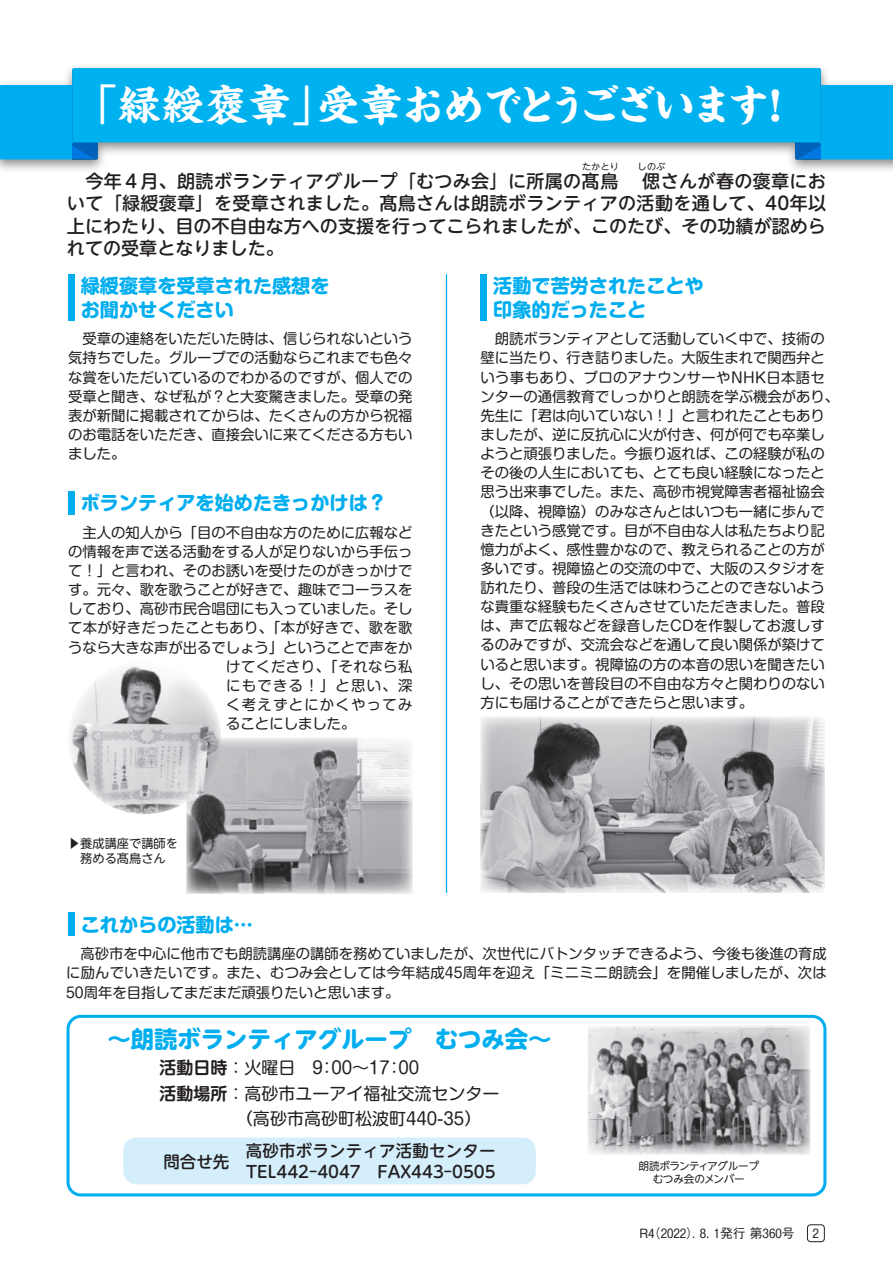
<style>
.page{position:relative;width:893px;height:1263px;background:#fff}
.page>*{position:absolute;margin:0;border:0;box-sizing:border-box;transform-origin:0 0}
.t1{font:700 42.45px "Kaisho MCBK1 Pro De";letter-spacing:-.075em;color:#fff}
.t2{font:700 23.4px "UD Shin M Go Pr 6";color:#00aeef}
.t3{font:700 19.2px/23.4px "Shin M Go Pro";color:#00aeef}
.t4{font:500 18px/22.4px "UD Shin M Go Pr 6";color:#231f20;text-align:justify}
.t5{font:16.95px "Shin M Go Pro";color:#231f20}
.t6{font:500 16.5px "UD Shin M Go Pro";color:#231f20}
.t7{font:14.4px/19.2px "Shin M Go Pro";color:#231f20;text-align:justify}
.t8{font:14.4px "Shin M Go Pro";letter-spacing:.02em;color:#231f20}
.t9{font:14.4px "Shin M Go Pro";letter-spacing:.09em;color:#231f20}
.t10{font:14.4px "Shin M Go Pro";letter-spacing:.04em;color:#231f20}
.t11{font:500 12.75px "Gothic BBB Pro";color:#231f20}
.t12{font:12.15px/14.9px "UD Shin M Go Pro";color:#231f20}
.t13{font:10.65px/12.8px "UD Shin M Go Pro";letter-spacing:-.035em;color:#231f20;text-align:center}
.t14{font:9px "UD Shin M Go Pr 6";letter-spacing:.015em;color:#231f20}
.s1{font-family:"Shin M Go Pro De";font-weight:700}
</style>
<div class="page">
<div style="left:807px;top:1224px;width:18px;height:18px;border:1px solid #231f20;border-radius:3px"></div>
<img style="left:187px;top:738px;width:225px;height:155px">
<img style="left:587px;top:1026px;width:223px;height:129px">
<img style="left:68px;top:661px;width:153px;height:153px;border-radius:77px">
<img style="left:480px;top:717px;width:345px;height:176px">
<img style="left:0;top:66px;width:893px;height:104px">
<svg style="left:0;top:68px;width:98px;height:91px"></svg>
<svg style="left:795px;top:68px;width:98px;height:91px"></svg>
<div style="left:72px;top:68px;width:749px;height:77px;background:#00b1ef"></div>
<hr style="left:446px;top:274px;width:1px;height:619px;background:#00aeef">
<div style="left:68px;top:274px;width:6px;height:47px;background:#00aeef"></div>
<div style="left:480px;top:274px;width:7px;height:47px;background:#00aeef"></div>
<div style="left:68px;top:491px;width:6px;height:23px;background:#00aeef"></div>
<div style="left:68px;top:913px;width:6px;height:23px;background:#00aeef"></div>
<div style="left:67px;top:1015px;width:759px;height:181px;border:3px solid #00aeef;border-radius:13px"></div>
<div style="left:123px;top:1137px;width:413px;height:47px;background:#d4effb;border-radius:13px"></div>
<h1 class="t1" style="left:96px;top:69px;width:702px">｢緑綬褒章」受章おめでとうございます！</h1>
<p class="t14" style="left:582px;top:159px;width:38px">たかとり</p>
<p class="t14" style="left:637px;top:159px;width:29px">しのぶ</p>
<p class="t4" style="left:67px;top:169px;width:761px;text-indent:575px">偲さんが春の褒章において「緑綬褒章」を受章されました。髙鳥さんは朗読ボランティアの活動を通して、40年以上にわたり、目の不自由な方への支援を行ってこられましたが、このたび、その功績が認められての受章となりました。</p>
<p class="t4" style="left:67px;top:169px;width:553px">　今年４月、朗読ボランティアグループ「むつみ会」に所属の髙鳥</p>
<h3 class="t3" style="left:81px;top:272px;width:250px">緑綬褒章を受章された感想をお聞かせください</h3>
<p class="t7" style="left:68px;top:328px;width:346px">　受章の連絡をいただいた時は、信じられないという気持ちでした。グループでの活動ならこれまでも色々な賞をいただいているのでわかるのですが、個人での受章と聞き、なぜ私が？と大変驚きました。受章の発表が新聞に掲載されてからは、たくさんの方から祝福のお電話をいただき、直接会いに来てくださる方もいました。</p>
<h3 class="t3" style="left:81px;top:489px;width:308px">ボランティアを始めたきっかけは？</h3>
<p class="t7" style="left:68px;top:521px;width:346px">　主人の知人から「目の不自由な方のために広報など</p>
<p class="t7" style="left:68px;top:540px;width:346px">の情報を声で送る活動をする人が足りないから手伝っ</p>
<p class="t7" style="left:68px;top:559px;width:346px">て！」と言われ、そのお誘いを受けたのがきっかけで</p>
<p class="t7" style="left:68px;top:578px;width:346px">す。元々、歌を歌うことが好きで、趣味でコーラスを</p>
<p class="t7" style="left:68px;top:597px;width:346px">しており、高砂市民合唱団にも入っていました。そし</p>
<p class="t8" style="left:68px;top:616px;width:346px">て本が好きだったこともあり、「本が好きで、歌を歌</p>
<p class="t7" style="left:68px;top:636px;width:346px">うなら大きな声が出るでしょう」ということで声をか</p>
<p class="t10" style="left:226px;top:655px;width:188px">けてくださり、「それなら私</p>
<p class="t9" style="left:226px;top:674px;width:188px">にもできる！」と思い、深</p>
<p class="t9" style="left:226px;top:693px;width:188px">く考えずとにかくやってみ</p>
<p class="t7" style="left:226px;top:712px;width:131px">ることにしました。</p>
<p class="t12" style="left:68px;top:835px;width:112px">▶養成講座で講師を　務める髙鳥さん</p>
<h3 class="t3" style="left:493px;top:272px;width:212px">活動で苦労されたことや印象的だったこと</h3>
<p class="t7" style="left:480px;top:328px;width:360px;text-align:left">　朗読ボランティアとして活動していく中で、技術の壁に当たり、行き詰りました。大阪生まれで関西弁という事もあり、プロのアナウンサーやNHK日本語センターの通信教育でしっかりと朗読を学ぶ機会があり、先生に「君は向いていない！」と言われたこともありましたが、逆に反抗心に火が付き、何が何でも卒業しようと頑張りました。今振り返れば、この経験が私のその後の人生においても、とても良い経験になったと思う出来事でした。また、高砂市視覚障害者福祉協会（以降、視障協）のみなさんとはいつも一緒に歩んできたという感覚です。目が不自由な人は私たちより記憶力がよく、感性豊かなので、教えられることの方が多いです。視障協との交流の中で、大阪のスタジオを訪れたり、普段の生活では味わうことのできないような貴重な経験もたくさんさせていただきました。普段は、声で広報などを録音したCDを作製してお渡しするのみですが、交流会などを通して良い関係が築けていると思います。視障協の方の本音の思いを聞きたいし、その思いを普段目の不自由な方々と関わりのない方にも届けることができたらと思います。</p>
<h3 class="t3" style="left:81px;top:910px;width:174px">これからの活動は…</h3>
<p class="t7" style="left:66px;top:942px;width:762px">　高砂市を中心に他市でも朗読講座の講師を務めていましたが、次世代にバトンタッチできるよう、今後も後進の育成に励んでいきたいです。また、むつみ会としては今年結成45周年を迎え「ミニミニ朗読会」を開催しましたが、次は50周年を目指してまだまだ頑張りたいと思います。</p>
<h2 class="t2" style="left:107px;top:1019px;width:446px">～朗読ボランティアグループ　むつみ会～</h2>
<p class="t5" style="left:159px;top:1054px;width:261px"><span class="s1">活動日時</span>：火曜日　9：00～17：00</p>
<p class="t5" style="left:159px;top:1080px;width:342px"><span class="s1">活動場所</span>：高砂市ユーアイ福祉交流センター</p>
<p class="t5" style="left:244px;top:1105px;width:230px">(高砂市高砂町松波町440-35)</p>
<p class="t6" style="left:246px;top:1137px;width:251px">高砂市ボランティア活動センター</p>
<p class="t6" style="left:163px;top:1148px;width:84px">問合せ先　</p>
<p class="t6" style="left:246px;top:1159px;width:251px">TEL442-4047　FAX443-0505</p>
<p class="t13" style="left:638px;top:1159px;width:122px">朗読ボランティアグループむつみ会のメンバー</p>
<p class="t11" style="left:640px;top:1223px;width:156px">R4（2022）. 8. 1発行 第360号</p>
<p class="t11" style="left:812px;top:1223px;width:8px">2</p>
</div>
